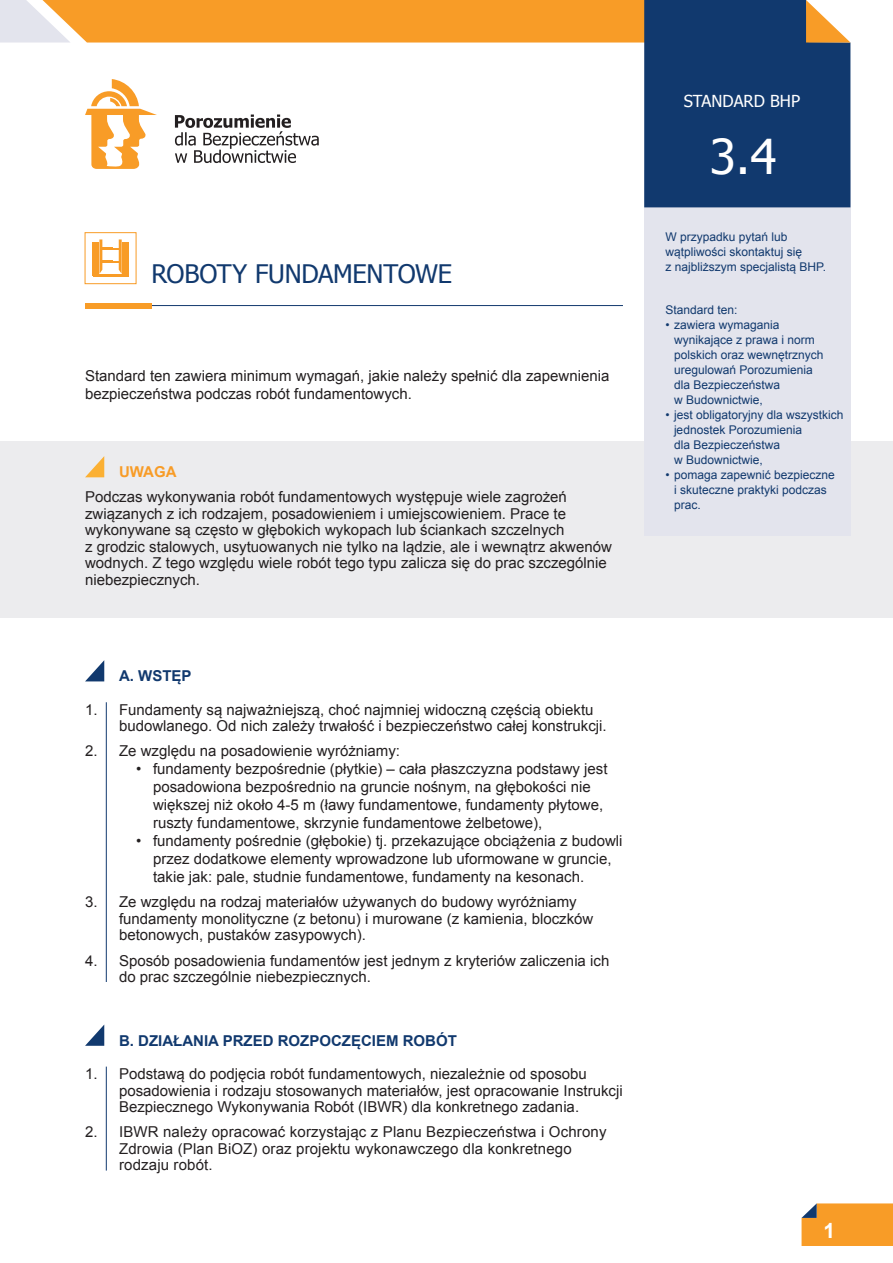
<style>
.page{position:relative;width:893px;height:1263px;background:#fff}
.page>*{position:absolute;margin:0;border:0;box-sizing:border-box;transform-origin:0 0}
.t1{font:48px "Tahoma";color:#fff}
.Tytul{font:25.5px "Tahoma";letter-spacing:-.01em;color:#11396e}
.tekst{font:700 21px "Arial";color:#fff}
.t2{font:16.5px "Tahoma";color:#fff}
.Tekst_numerowany{font:15px/16.5px "Arial";color:#231f20}
.tekst-2{font:15px/16.5px "Arial";color:#231f20}
.Tekst_kropki{font:15px/18px "Arial";color:#231f20}
.Tytulik{font:700 15px "Arial";color:#11396e}
.Uwaga{font:700 15px "Arial";color:#f89c27}
.tekst_wymienianie{font:12px/15px "Arial";color:#11396e}
.tekst-3{font:12px/15px "Arial";color:#11396e}
</style>
<div class="page">
<div style="left:0;top:441px;width:893px;height:177px;background:#ececee"></div>
<svg style="left:85px;top:660px;width:19px;height:21px"></svg>
<svg style="left:85px;top:1025px;width:19px;height:21px"></svg>
<hr style="left:151px;top:305px;width:472px;height:1px;background:#11396e">
<div style="left:644px;top:170px;width:206px;height:365px;background:#e3e4ed"></div>
<div style="left:85px;top:303px;width:66px;height:5px;background:#f89c27"></div>
<svg style="left:0;top:0;width:850px;height:207px"></svg>
<svg style="left:801px;top:1203px;width:92px;height:43px;background:#f19d32"></svg>
<hr style="left:106px;top:702px;width:1px;height:280px;background:#11396e">
<hr style="left:106px;top:1066px;width:1px;height:104px;background:#11396e">
<div style="left:85px;top:232px;width:51px;height:52px;border:1px solid #f89c27"></div>
<svg style="left:85px;top:456px;width:19px;height:21px"></svg>
<svg style="left:99px;top:239px;width:23px;height:35px"></svg>
<div style="left:93px;top:242px;width:6px;height:34px;background:#f89c27"></div>
<div style="left:122px;top:242px;width:6px;height:34px;background:#f89c27"></div>
<hr style="left:93px;top:275px;width:36px;height:2px;background:#f89c27">
<p class="Tytul" style="left:151px;top:257px;width:302px">ROBOTY FUNDAMENTOWE</p>
<p class="tekst-2" style="left:85px;top:367px;width:526px;line-height:18px">Standard ten zawiera minimum wymagań, jakie należy spełnić dla zapewnienia bezpieczeństwa podczas robót fundamentowych.</p>
<p class="Uwaga" style="left:119px;top:462px;width:59px">UWAGA</p>
<p class="tekst-2" style="left:85px;top:489px;width:528px">Podczas wykonywania robót fundamentowych występuje wiele zagrożeń związanych z ich rodzajem, posadowieniem i umiejscowieniem. Prace te wykonywane są często w głębokich wykopach lub ściankach szczelnych<br>z grodzic stalowych, usytuowanych nie tylko na lądzie, ale i wewnątrz akwenów wodnych. Z tego względu wiele robót tego typu zalicza się do prac szczególnie niebezpiecznych.</p>
<p class="Tytulik" style="left:119px;top:666px;width:74px">A. WSTĘP</p>
<p class="Tekst_numerowany" style="left:119px;top:702px;width:489px;text-indent:-34px">1. Fundamenty są najważniejszą, choć najmniej widoczną częścią obiektu budowlanego. Od nich zależy trwałość i bezpieczeństwo całej konstrukcji.</p>
<p class="Tekst_numerowany" style="left:85px;top:743px;width:316px">2. Ze względu na posadowienie wyróżniamy:</p>
<p class="Tekst_kropki" style="left:153px;top:760px;width:456px;text-indent:-17px">• fundamenty bezpośrednie (płytkie) – cała płaszczyzna podstawy jest posadowiona bezpośrednio na gruncie nośnym, na głębokości nie większej niż około 4-5 m (ławy fundamentowe, fundamenty płytowe, ruszty fundamentowe, skrzynie fundamentowe żelbetowe),</p>
<p class="Tekst_kropki" style="left:153px;top:832px;width:471px;text-indent:-17px">• fundamenty pośrednie (głębokie) tj. przekazujące obciążenia z budowli przez dodatkowe elementy wprowadzone lub uformowane w gruncie, takie jak: pale, studnie fundamentowe, fundamenty na kesonach.</p>
<p class="Tekst_numerowany" style="left:119px;top:894px;width:476px;text-indent:-34px">3. Ze względu na rodzaj materiałów używanych do budowy wyróżniamy fundamenty monolityczne (z betonu) i murowane (z kamienia, bloczków betonowych, pustaków zasypowych).</p>
<p class="Tekst_numerowany" style="left:119px;top:952px;width:492px;text-indent:-34px">4. Sposób posadowienia fundamentów jest jednym z kryteriów zaliczenia ich do prac szczególnie niebezpiecznych.</p>
<p class="Tytulik" style="left:119px;top:1030px;width:339px">B. DZIAŁANIA PRZED ROZPOCZĘCIEM ROBÓT</p>
<p class="Tekst_numerowany" style="left:119px;top:1066px;width:505px;text-indent:-34px">1. Podstawą do podjęcia robót fundamentowych, niezależnie od sposobu posadowienia i rodzaju stosowanych materiałów, jest opracowanie Instrukcji<br>Bezpiecznego Wykonywania Robót (IBWR) dla konkretnego zadania.</p>
<p class="Tekst_numerowany" style="left:119px;top:1124px;width:489px;text-indent:-34px">2. IBWR należy opracować korzystając z Planu Bezpieczeństwa i Ochrony<br>Zdrowia (Plan BiOZ) oraz projektu wykonawczego dla konkretnego rodzaju robót.</p>
<p class="t2" style="left:684px;top:90px;width:118px">STANDARD BHP</p>
<p class="t1" style="left:710px;top:124px;width:68px">3.4</p>
<p class="tekst-3" style="left:665px;top:229px;width:162px">W przypadku pytań lub wątpliwości skontaktuj się<br>z najbliższym specjalistą BHP.</p>
<p class="tekst-3" style="left:665px;top:302px;width:74px">Standard ten:</p>
<p class="tekst_wymienianie" style="left:674px;top:317px;width:151px;text-indent:-9px">• zawiera wymagania wynikające z prawa i norm polskich oraz wewnętrznych uregulowań Porozumienia dla Bezpieczeństwa<br>w Budownictwie,</p>
<p class="tekst_wymienianie" style="left:674px;top:407px;width:171px;text-indent:-9px">• jest obligatoryjny dla wszystkich jednostek Porozumienia<br>dla Bezpieczeństwa<br>w Budownictwie,</p>
<p class="tekst_wymienianie" style="left:674px;top:467px;width:162px;text-indent:-9px">• pomaga zapewnić bezpieczne i skuteczne praktyki podczas prac.</p>
<p class="tekst" style="left:823px;top:1217px;width:13px">1</p>
</div>
